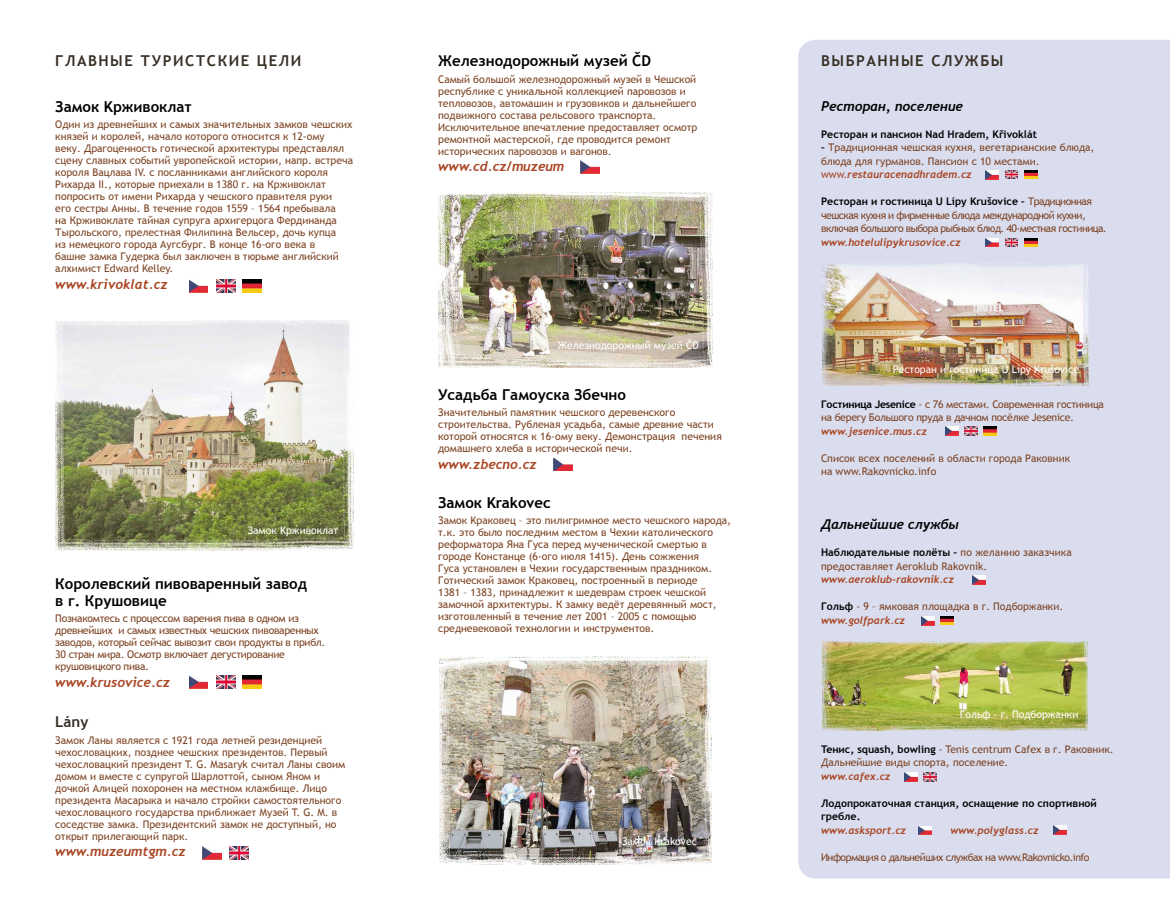
<style>
.page{position:relative;width:1170px;height:919px;background:#fff}
.page>*{position:absolute;margin:0;border:0;box-sizing:border-box;transform-origin:0 0}
.t1{font:700 15px/16.5px "Trebuchet MS";color:#000101}
.t2{font:700 15px "Trebuchet MS";letter-spacing:.1em;color:#372f25}
.t3{font:italic 700 13.5px "Trebuchet";color:#a94523}
.t4{font:italic 700 13.5px "Trebuchet";color:#000101}
.t5{font:10.5px/12px "Trebuchet MS";color:#7d4323}
.t6{font:10.5px/12px "Trebuchet MS";letter-spacing:-.025em;color:#7d4323}
.t7{font:10.5px/13.5px "Trebuchet MS";letter-spacing:-.05em;color:#7d4323}
.t8{font:italic 700 10.5px "Trebuchet";color:#a94523}
.t9{font:10.5px "Trebuchet MS";color:#fff}
.t10{font:700 10.5px/13.5px "Trebuchet MS";color:#000101}
.s1{font-weight:700;color:#000101}
.s2{font-family:"Trebuchet MS";font-weight:400;font-style:normal}
</style>
<div class="page">
<div style="left:798px;top:40px;width:371px;height:838px;background:#d9ddee"></div>
<img style="left:55px;top:320px;width:298px;height:231px">
<img style="left:438px;top:192px;width:274px;height:176px">
<img style="left:439px;top:657px;width:272px;height:207px">
<img style="left:822px;top:262px;width:266px;height:123px">
<img style="left:822px;top:641px;width:265px;height:89px">
<img style="left:189px;top:279px;width:19px;height:13px">
<img style="left:216px;top:279px;width:19px;height:13px">
<img style="left:243px;top:279px;width:19px;height:13px">
<img style="left:189px;top:675px;width:19px;height:13px">
<img style="left:216px;top:675px;width:19px;height:13px">
<img style="left:243px;top:675px;width:19px;height:13px">
<img style="left:202px;top:846px;width:19px;height:13px">
<img style="left:230px;top:846px;width:18px;height:13px">
<img style="left:580px;top:161px;width:19px;height:12px">
<img style="left:553px;top:458px;width:19px;height:12px">
<svg style="left:985px;top:170px;width:13px;height:9px"></svg>
<svg style="left:1004px;top:170px;width:13px;height:9px"></svg>
<svg style="left:1024px;top:170px;width:13px;height:9px"></svg>
<svg style="left:985px;top:238px;width:13px;height:9px"></svg>
<svg style="left:1004px;top:238px;width:13px;height:9px"></svg>
<svg style="left:1024px;top:238px;width:13px;height:9px"></svg>
<svg style="left:945px;top:427px;width:13px;height:8px"></svg>
<svg style="left:964px;top:427px;width:13px;height:8px"></svg>
<svg style="left:983px;top:427px;width:13px;height:8px"></svg>
<svg style="left:972px;top:575px;width:13px;height:9px"></svg>
<svg style="left:921px;top:616px;width:13px;height:9px"></svg>
<svg style="left:940px;top:616px;width:13px;height:8px"></svg>
<svg style="left:904px;top:772px;width:13px;height:9px"></svg>
<svg style="left:923px;top:772px;width:13px;height:9px"></svg>
<svg style="left:918px;top:826px;width:13px;height:8px"></svg>
<svg style="left:1053px;top:825px;width:13px;height:9px"></svg>
<h1 class="t2" style="left:55px;top:52px;width:247px">ГЛАВНЫЕ ТУРИСТСКИЕ ЦЕЛИ</h1>
<h1 class="t1" style="left:55px;top:98px;width:138px">Замок Kрживоклат</h1>
<p class="t5" style="left:55px;top:119px;width:299px">Один из древнейших и самых значительных замков чешских князей и королей, начало которого относится к 12-ому<br>веку. Драгоценность готической архитектуры представлял сцену славных событий увропейской истории, напр. встреча короля Вацлава IV. с посланниками английского короля Рихарда II., которые приехали в 1380 г. на Крживоклат попросить от имени Рихарда у чешского правителя руки<br>его сестры Анны. В течение годов 1559 – 1564 пребывала<br>на Крживоклате тайная супруга архигерцога Фердинанда Тырольского, прелестная Филипина Вельсер, дочь купца<br>из немецкого города Аугсбург. В конце 16-ого века в<br>башне замка Гудерка был заключен в тюрьме английский алхимист Edward Kelley.</p>
<p class="t3" style="left:55px;top:276px;width:114px">www.krivoklat.cz</p>
<p class="t9" style="left:248px;top:524px;width:92px">Замок Kрживоклат</p>
<h1 class="t1" style="left:55px;top:575px;width:253px">Королевский пивоваренный завод в г. Крушовице</h1>
<p class="t6" style="left:55px;top:612px;width:271px">Познакомтесь с процессом варения пива в одном из древнейших и самых известных чешских пивоваренных заводов, который сейчас вывозит свои продукты в прибл.<br>30 стран мира. Осмотр включает дегустирование крушовицкого пива.</p>
<p class="t3" style="left:55px;top:673px;width:116px">www.krusovice.cz</p>
<h1 class="t2" style="left:55px;top:712px;width:35px">Lány</h1>
<p class="t5" style="left:55px;top:734px;width:291px">Замок Ланы является с 1921 года летней резиденцией чехословацких, позднее чешских президентов. Первый чехословацкий президент T. G. Masaryk считал Ланы своим домом и вместе с супругой Шарлоттой, сыном Яном и дочкой Алицей похоронен на местном клажбище. Лицо президента Масарыка и начало стройки самостоятельного чехословацкого государства приближает Музей T. G. M. в соседстве замка. Президентский замок не доступный, но открыт прилегающий парк.</p>
<p class="t3" style="left:55px;top:843px;width:132px">www.muzeumtgm.cz</p>
<h1 class="t1" style="left:438px;top:53px;width:214px">Железнодорожный музей ČD</h1>
<p class="t5" style="left:438px;top:73px;width:261px">Самый большой железнодорожный музей в Чешской республике с уникальной коллекцией паровозов и тепловозов, автомашин и грузовиков и дальнейшего подвижного состава рельсового транспорта.<br>Исключительное впечатление предоставляет осмотр ремонтной мастерской, где проводится ремонт исторических паровозов и вагонов.</p>
<p class="t3" style="left:438px;top:158px;width:127px">www.cd.cz/muzeum</p>
<p class="t9" style="left:557px;top:339px;width:142px">Железнодорожный музей ČD</p>
<h1 class="t1" style="left:438px;top:386px;width:189px">Усадьба Гамоуска Збечно</h1>
<p class="t5" style="left:438px;top:406px;width:285px">Значительный памятник чешского деревенского строительства. Рубленая усадьба, самые древние части которой относятся к 16-ому веку. Демонстрация печения домашнего хлеба в исторической печи.</p>
<p class="t3" style="left:438px;top:455px;width:100px">www.zbecno.cz</p>
<h1 class="t1" style="left:438px;top:494px;width:114px">Замок Krakovec</h1>
<p class="t5" style="left:438px;top:514px;width:294px">Замок Kраковец – это пилигримное место чешского народа, т.к. это было последним местом в Чехии католического реформатора Яна Гуса перед мученической смертью в городе Констанце (6-ого июля 1415). День сожжения<br>Гуса установлен в Чехии государственным праздником.<br>Готический замок Краковец, построенный в периоде<br>1381 – 1383, принадлежит к шедеврам строек чешской замочной архитектуры. К замку ведёт деревянный мост, изготовленный в течение лет 2001 – 2005 с помощью средневековой технологии и инструментов.</p>
<p class="t9" style="left:622px;top:835px;width:76px">Замок Krakovec</p>
<h1 class="t2" style="left:821px;top:52px;width:184px">ВЫБРАННЫЕ СЛУЖБЫ</h1>
<p class="t4" style="left:821px;top:97px;width:143px">Ресторан, поселение</p>
<p class="t10" style="left:821px;top:127px;width:217px">Ресторан и пансион Nad Hradem, Křivoklát</p>
<p class="t5" style="left:821px;top:141px;width:275px;line-height:13.5px"><span class="s1">–</span> Традиционная чешская кухня, вегетарианские блюда, блюда для гурманов. Пансион с 10 местами.</p>
<p class="t8" style="left:821px;top:168px;width:152px"><span class="s2">www.</span>restauracenadhradem.cz</p>
<p class="t7" style="left:821px;top:195px;width:287px"><span class="s1">Ресторан и гостиница U Lípy Krušovice –</span> Tрадиционная чешская кухня и фирменные блюда международной кухни, включая большого выбора рыбных блюд. 40-местная гостиница.</p>
<p class="t8" style="left:821px;top:235px;width:141px">www.hotelulipykrusovice.cz</p>
<p class="t9" style="left:892px;top:363px;width:188px">Ресторан и гостиница U Lípy Krušovice</p>
<p class="t6" style="left:821px;top:397px;width:284px;line-height:13.5px"><span class="s1">Гостиница Jesenice</span> - с 76 местами. Современная гостиница на берегу Большого пруда в дачном посёлке Jesenice.</p>
<p class="t8" style="left:821px;top:424px;width:107px">www.jesenice.mus.cz</p>
<p class="t5" style="left:821px;top:451px;width:251px;line-height:13.5px">Список всех поселений в области города Раковник на www.Rakovnicko.info</p>
<p class="t4" style="left:821px;top:516px;width:139px">Дальнейшие службы</p>
<p class="t5" style="left:821px;top:546px;width:252px;line-height:13.5px"><span class="s1">Наблюдательные полёты –</span> по желанию заказчика предоставляет Aeroklub Rakovník.</p>
<p class="t8" style="left:821px;top:573px;width:134px">www.aeroklub-rakovnik.cz</p>
<p class="t5" style="left:821px;top:600px;width:243px"><span class="s1">Гольф</span> - 9 – ямковая площадка в г. Подборжанки.</p>
<p class="t8" style="left:821px;top:613px;width:85px">www.golfpark.cz</p>
<p class="t9" style="left:959px;top:707px;width:120px">Гольф - г. Подборжанки</p>
<p class="t5" style="left:821px;top:742px;width:294px;line-height:13.5px"><span class="s1">Teнис, squash, bowling</span> - Tenis centrum Cafex в г. Раковник.<br>Дальнейшие виды спорта, поселение.</p>
<p class="t8" style="left:821px;top:769px;width:71px">www.cafex.cz</p>
<p class="t10" style="left:821px;top:796px;width:277px">Лодопрокаточная станция, оснащение по спортивной гребле.</p>
<p class="t8" style="left:821px;top:823px;width:86px">www.asksport.cz</p>
<p class="t8" style="left:950px;top:823px;width:90px">www.polyglass.cz</p>
<p class="t7" style="left:821px;top:850px;width:270px">Информация о дальнейших службах на www.Rakovnicko.info</p>
</div>
